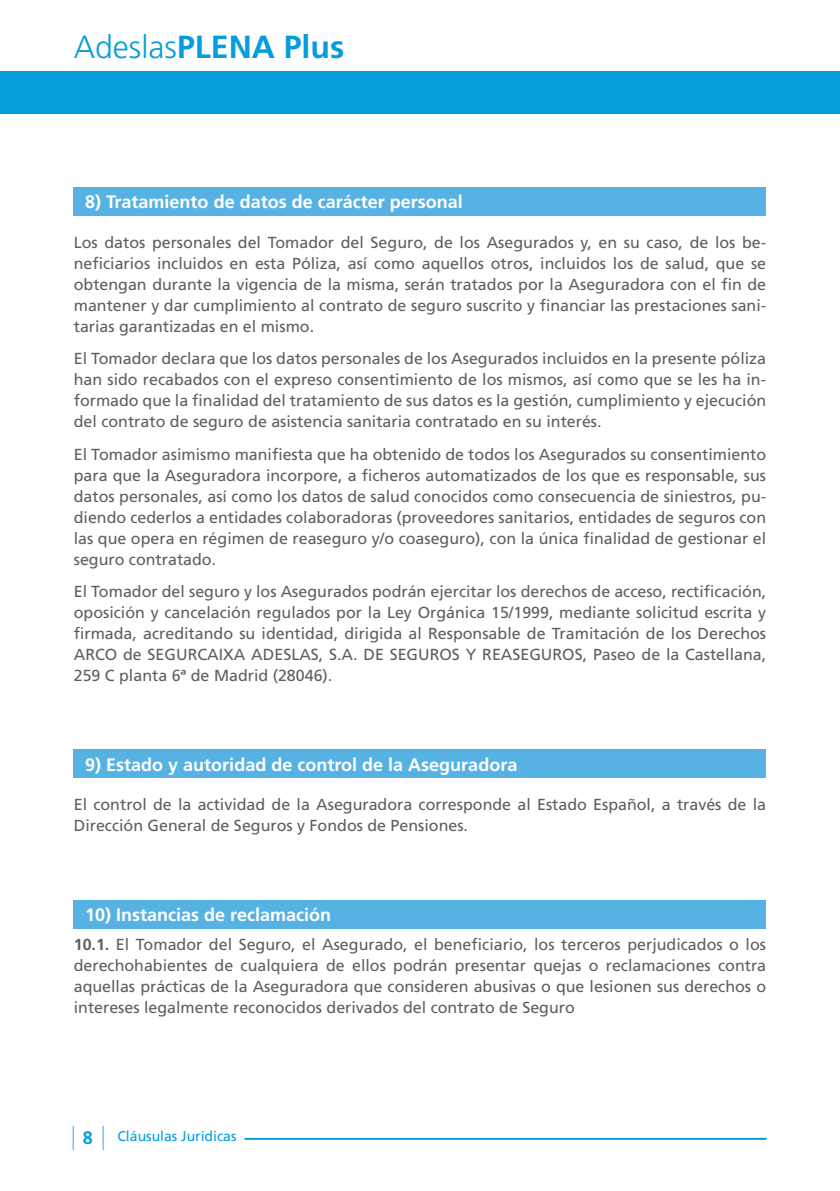
<style>
.page{position:relative;width:840px;height:1191px;background:#fff}
.page>*{position:absolute;margin:0;border:0;box-sizing:border-box;transform-origin:0 0}
.t1{font:700 32px "Frutiger";color:#069ddc}
.t2{font:700 18px "Frutiger";color:#fff}
.t3{font:700 18px "Frutiger";color:#069ddc}
.t4{font:16px/21px "Frutiger";color:#5f5f62;text-align:justify}
.t5{font:14px "Frutiger";color:#069ddc}
.s1{font-weight:300}
.s2{font-weight:700}
</style>
<div class="page">
<div style="left:0;top:71px;width:839px;height:43px;background:#069ddc"></div>
<hr style="left:244px;top:1137px;width:522px;height:2px;background:#069ddc">
<svg style="left:102px;top:1125px;width:1px;height:25px"></svg>
<svg style="left:73px;top:1125px;width:1px;height:25px"></svg>
<div style="left:74px;top:187px;width:691px;height:28px;background:#57b2e4"></div>
<div style="left:74px;top:749px;width:691px;height:29px;background:#57b2e4"></div>
<div style="left:74px;top:900px;width:691px;height:28px;background:#57b2e4"></div>
<h1 class="t1" style="left:74px;top:28px;width:272px"><span class="s1">Adeslas</span>PLENA Plus</h1>
<p class="t2" style="left:85px;top:191px;width:379px">8) Tratamiento de datos de carácter personal</p>
<p class="t4" style="left:74px;top:232px;width:693px">Los datos personales del Tomador del Seguro, de los Asegurados y, en su caso, de los be&shy;neficiarios incluidos en esta Póliza, así como aquellos otros, incluidos los de salud, que se obtengan durante la vigencia de la misma, serán tratados por la Aseguradora con el fin de mantener y dar cumplimiento al contrato de seguro suscrito y financiar las prestaciones sani&shy;tarias garantizadas en el mismo.</p>
<p class="t4" style="left:74px;top:348px;width:693px">El Tomador declara que los datos personales de los Asegurados incluidos en la presente póliza han sido recabados con el expreso consentimiento de los mismos, así como que se les ha in&shy;formado que la finalidad del tratamiento de sus datos es la gestión, cumplimiento y ejecución del contrato de seguro de asistencia sanitaria contratado en su interés.</p>
<p class="t4" style="left:74px;top:443px;width:693px">El Tomador asimismo manifiesta que ha obtenido de todos los Asegurados su consentimiento para que la Aseguradora incorpore, a ficheros automatizados de los que es responsable, sus datos personales, así como los datos de salud conocidos como consecuencia de siniestros, pu&shy;diendo cederlos a entidades colaboradoras (proveedores sanitarios, entidades de seguros con las que opera en régimen de reaseguro y/o coaseguro), con la única finalidad de gestionar el seguro contratado.</p>
<p class="t4" style="left:74px;top:580px;width:693px">El Tomador del seguro y los Asegurados podrán ejercitar los derechos de acceso, rectificación, oposición y cancelación regulados por la Ley Orgánica 15/1999, mediante solicitud escrita y firmada, acreditando su identidad, dirigida al Responsable de Tramitación de los Derechos ARCO de SEGURCAIXA ADESLAS, S.A. DE SEGUROS Y REASEGUROS, Paseo de la Castellana, 259 C planta 6ª de Madrid (28046).</p>
<p class="t2" style="left:85px;top:754px;width:433px">9) Estado y autoridad de control de la Aseguradora</p>
<p class="t4" style="left:74px;top:794px;width:693px">El control de la actividad de la Aseguradora corresponde al Estado Español, a través de la<br>Dirección General de Seguros y Fondos de Pensiones.</p>
<p class="t2" style="left:85px;top:904px;width:247px">10) Instancias de reclamación</p>
<p class="t4" style="left:74px;top:933px;width:693px"><span class="s2">10.1.</span> El Tomador del Seguro, el Asegurado, el beneficiario, los terceros perjudicados o los derechohabientes de cualquiera de ellos podrán presentar quejas o reclamaciones contra aquellas prácticas de la Aseguradora que consideren abusivas o que lesionen sus derechos o intereses legalmente reconocidos derivados del contrato de Seguro</p>
<p class="t3" style="left:83px;top:1127px;width:12px">8</p>
<p class="t5" style="left:117px;top:1127px;width:121px">Cláusulas Jurídicas</p>
</div>
